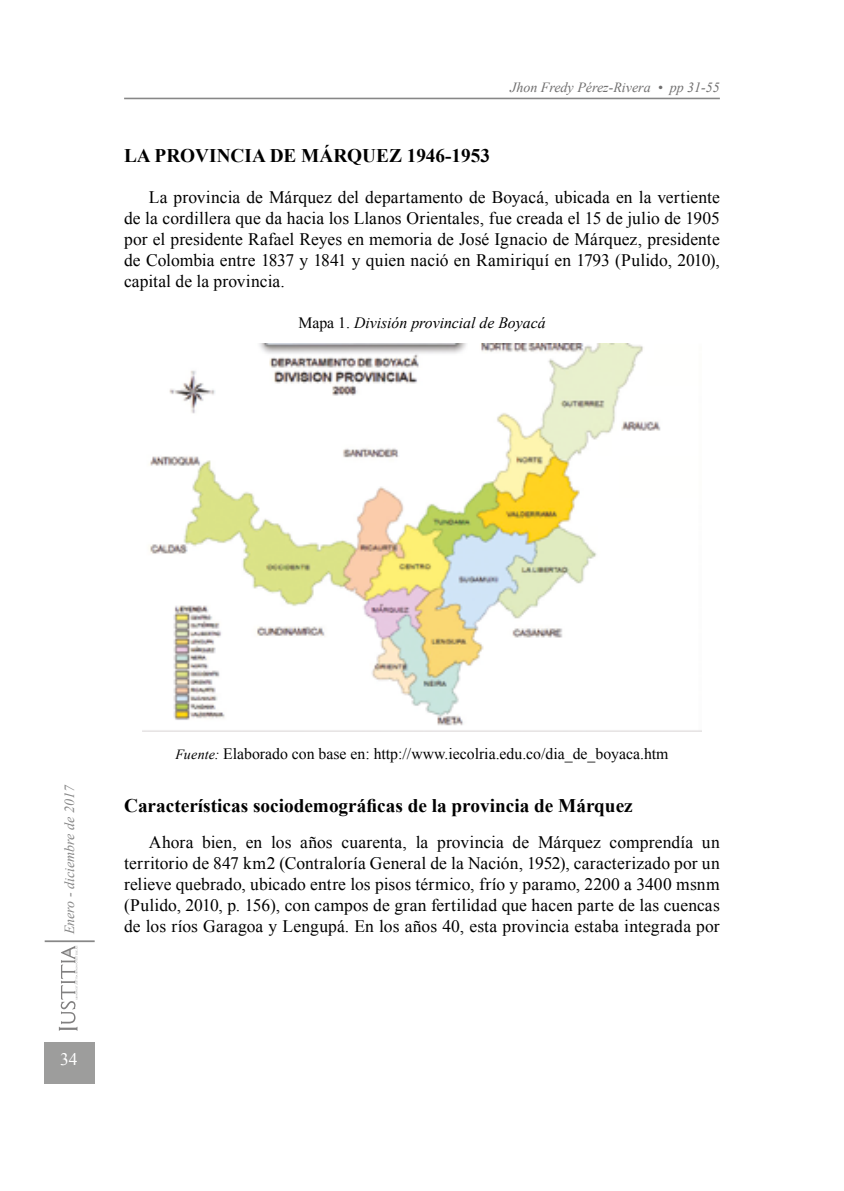
<style>
.page{position:relative;width:844px;height:1191px;background:#fff}
.page>*{position:absolute;margin:0;border:0;box-sizing:border-box;transform-origin:0 0}
.t1{font:700 19.25px "Times New Roman";color:#000}
.t2{font:17.5px/21px "Times New Roman";letter-spacing:.005em;color:#000;text-align:justify}
.t3{font:17.5px "Times New Roman";color:#fff}
.t4{font:15.75px "Times New Roman";color:#000}
.t5{font:italic 15.75px "Times New Roman";color:#000}
.t6{font:italic 14px "Times New Roman";color:#706f6f}
.t7{font:italic 14px "Times New Roman";color:#878787}
.s1{font-style:normal}
.s2{font-style:italic;font-size:14px}
</style>
<div class="page">
<hr style="left:124px;top:98px;width:595px;height:1px;background:#878787">
<div style="left:44px;top:1042px;width:50px;height:42px;background:#9d9d9c"></div>
<svg style="left:59px;top:946px;width:19px;height:84px"></svg>
<hr style="left:45px;top:940px;width:50px;height:2px;background:#878787">
<img style="left:142px;top:344px;width:559px;height:387px">
<p class="t6" style="left:510px;top:78px;width:211px">Jhon Fredy Pérez-Rivera • pp 31-55</p>
<p class="t1" style="left:124px;top:142px;width:367px">LA PROVINCIA DE MÁRQUEZ 1946-1953</p>
<p class="t2" style="left:124px;top:186px;width:597px;text-indent:25px">La provincia de Márquez del departamento de Boyacá, ubicada en la vertiente de la cordillera que da hacia los Llanos Orientales, fue creada el 15 de julio de 1905 por el presidente Rafael Reyes en memoria de José Ignacio de Márquez, presidente de Colombia entre 1837 y 1841 y quien nació en Ramiriquí en 1793 (Pulido, 2010), capital de la provincia.</p>
<p class="t5" style="left:298px;top:312px;width:249px"><span class="s1">Mapa 1.</span> División provincial de Boyacá</p>
<p class="t7" style="left:60px;top:934px;width:151px;rotate:-90deg">Enero - diciembre de 2017</p>
<p class="t4" style="left:175px;top:743px;width:494px"><span class="s2">Fuente:</span> Elaborado con base en: http://www.iecolria.edu.co/dia_de_boyaca.htm</p>
<p class="t1" style="left:124px;top:792px;width:510px">Características sociodemográficas de la provincia de Márquez</p>
<p class="t2" style="left:124px;top:831px;width:597px;text-indent:25px">Ahora bien, en los años cuarenta, la provincia de Márquez comprendía un territorio de 847 km2 (Contraloría General de la Nación, 1952), caracterizado por un relieve quebrado, ubicado entre los pisos térmico, frío y paramo, 2200 a 3400 msnm (Pulido, 2010, p. 156), con campos de gran fertilidad que hacen parte de las cuencas de los ríos Garagoa y Lengupá. En los años 40, esta provincia estaba integrada por</p>
<p class="t3" style="left:60px;top:1047px;width:19px">34</p>
</div>
